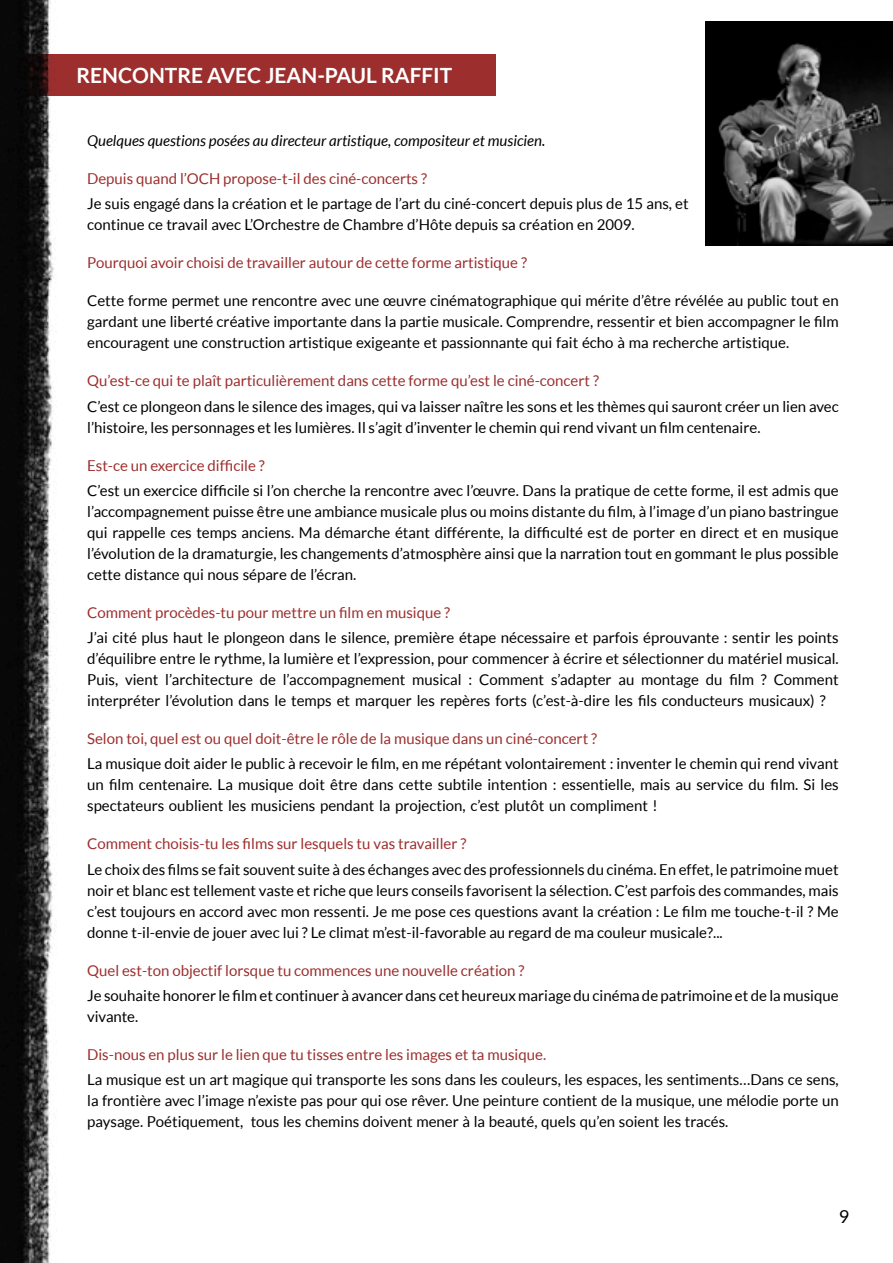
<style>
.page{position:relative;width:893px;height:1263px;background:#fff}
.page>*{position:absolute;margin:0;border:0;box-sizing:border-box;transform-origin:0 0}
.t1{font:700 21px "Lato";color:#fff}
.t2{font:18px "Lato";color:#000}
.t3{font:15px/21px "Lato";color:#000}
.t4{font:15px "Lato";color:#9c2e2d}
.t5{font:italic 15px "Lato";color:#000}
</style>
<div class="page">
<div style="left:0;top:54px;width:495px;height:41px;background:#9c2e2d"></div>
<img style="left:706px;top:21px;width:187px;height:225px">
<img style="left:0;top:0;width:57px;height:1263px">
<h1 class="t1" style="left:77px;top:64px;width:373px">RENCONTRE AVEC J EAN -PAUL RAFF IT</h1>
<p class="t5" style="left:87px;top:132px;width:460px">Quelques questions posées au directeur artistique, compositeur et musicien.</p>
<p class="t4" style="left:87px;top:170px;width:341px">Depuis quand ’l OCH propose -t- il des ciné-concerts ?</p>
<p class="t3" style="left:87px;top:193px;width:603px">Je suis engagé dans la création et le partage de ’l art du ciné-concert depuis plus de 15 ans, et continue ce travail avec ’LOrchestre de Chambre ’d Hôte depuis sa création en 2009.</p>
<p class="t4" style="left:87px;top:254px;width:441px">Pourquoi avoir choisi de travailler autour de cette forme artistique ?</p>
<p class="t3" style="left:87px;top:290px;width:753px;text-align:justify">Cette forme permet une rencontre avec une œuvre cinématographique qui mérite ’d être révélée au public tout en gardant une liberté créative importante dans la partie musicale. Comprendre, ressentir et bien accompagner le film encouragent une construction artistique exigeante et passionnante qui fait écho à ma recherche artistique.</p>
<p class="t4" style="left:87px;top:373px;width:513px">Qu’est-ce qui te plaît particulièrement dans cette forme qu’est le ciné-concert ?</p>
<p class="t3" style="left:87px;top:396px;width:753px">C’est ce plongeon dans le silence des images, qui va laisser naître les sons et les thèmes qui sauront créer un lien avec ’l histoire, les personnages et les lumières ’sI l. agit ’d inventer le chemin qui rend vivant un film centenaire.</p>
<p class="t4" style="left:87px;top:457px;width:179px">Est-ce un exercice difficile ?</p>
<p class="t3" style="left:87px;top:480px;width:753px;text-align:justify">C’est un exercice difficile si ’l on cherche la rencontre avec ’l œuvre. Dans la pratique de cette forme il, est admis que ’l accompagnement puisse être une ambiance musicale plus ou moins distante du film ’là, image ’d un piano bastringue qui rappelle ces temps anciens. Ma démarche étant différente la, difficulté est de porter en direct et en musique ’l évolution de la dramaturgie, les changements ’d atmosphère ainsi que la narration tout en gommant le plus possible cette distance qui nous sépare de ’l écran.</p>
<p class="t4" style="left:87px;top:604px;width:365px">Comment procèdes-tu pour mettre un film en musique ?</p>
<p class="t3" style="left:87px;top:627px;width:753px;text-align:right">’J ai cité plus haut le plongeon dans le silence, première étape nécessaire et parfois éprouvante : sentir les points ’d équilibre entre le rythme la, lumière et ’l expression, pour commencer à écrire et sélectionner du matériel musical.<br>Comment</p>
<p class="t3" style="left:165px;top:669px;width:89px">’l architecture</p>
<p class="t3" style="left:283px;top:669px;width:124px">’l accompagnement</p>
<p class="t3" style="left:551px;top:669px;width:62px">’s adapter</p>
<p class="t3" style="left:260px;top:669px;width:18px">de</p>
<p class="t3" style="left:412px;top:669px;width:51px">musical</p>
<p class="t3" style="left:706px;top:669px;width:18px">du</p>
<p class="t3" style="left:729px;top:669px;width:26px">film</p>
<p class="t3" style="left:87px;top:669px;width:740px">Puis,<br>interpréter ’l évolution dans le temps et marquer les repères forts ( ’c est -à- dire les fils conducteurs musicaux ?(</p>
<p class="t4" style="left:87px;top:730px;width:511px">Selon toi, quel est ou quel doit-être le rôle de la musique dans un ciné-concert ?</p>
<p class="t3" style="left:87px;top:753px;width:753px;text-align:justify">La musique doit aider le public à recevoir le film, en me répétant volontairement : inventer le chemin qui rend vivant un film centenaire. La musique doit être dans cette subtile intention : essentielle, mais au service du film. Si les spectateurs oublient les musiciens pendant la projection ’c, est plutôt un compliment !</p>
<p class="t4" style="left:87px;top:836px;width:381px">Comment choisis-tu les films sur lesquels tu vas travailler ?</p>
<p class="t3" style="left:87px;top:859px;width:753px;text-align:justify">Le choix des films se fait souvent suite à des échanges avec des professionnels du cinéma. En effet le, patrimoine muet noir et blanc est tellement vaste et riche que leurs conseils favorisent la sélection C. ’est parfois des commandes, mais ’c est toujours en accord avec mon ressenti. Je me pose ces questions avant la création : Le film me touche -t- il ? Me donne -t -i l envie de jouer avec lui ? Le climat m’est- -i l favorable au regard de ma couleur musicale?...</p>
<p class="t4" style="left:87px;top:962px;width:439px">Quel est-ton objectif lorsque tu commences une nouvelle création ?</p>
<p class="t3" style="left:87px;top:985px;width:753px">Je souhaite honorer le film et continuer à avancer dans cet heureux mariage du cinéma de patrimoine et de la musique vivante.</p>
<p class="t4" style="left:87px;top:1046px;width:461px">Dis-nous en plus sur le lien que tu tisses entre les images et ta musique.</p>
<p class="t3" style="left:87px;top:1069px;width:753px">La musique est un art magique qui transporte les sons dans les couleurs, les espaces, les sentiments…Dans ce sens,</p>
<p class="t3" style="left:87px;top:1090px;width:753px">la frontière avec ’l image ’nexiste pas pour qui ose rêver. Une peinture contient de la musique, une mélodie porte un</p>
<p class="t3" style="left:251px;top:1111px;width:479px">tous les chemins doivent mener laà beauté, quels qu’en soient les tracés.</p>
<p class="t3" style="left:125px;top:669px;width:35px">vient</p>
<p class="t3" style="left:479px;top:669px;width:67px">Comment</p>
<p class="t3" style="left:761px;top:669px;width:7px">?</p>
<p class="t3" style="left:641px;top:669px;width:59px">montage</p>
<p class="t3" style="left:618px;top:669px;width:17px">au</p>
<p class="t3" style="left:469px;top:669px;width:5px">:</p>
<p class="t3" style="left:87px;top:1111px;width:158px">paysage. Poétiquement,</p>
<p class="t2" style="left:839px;top:1207px;width:12px">9</p>
</div>
